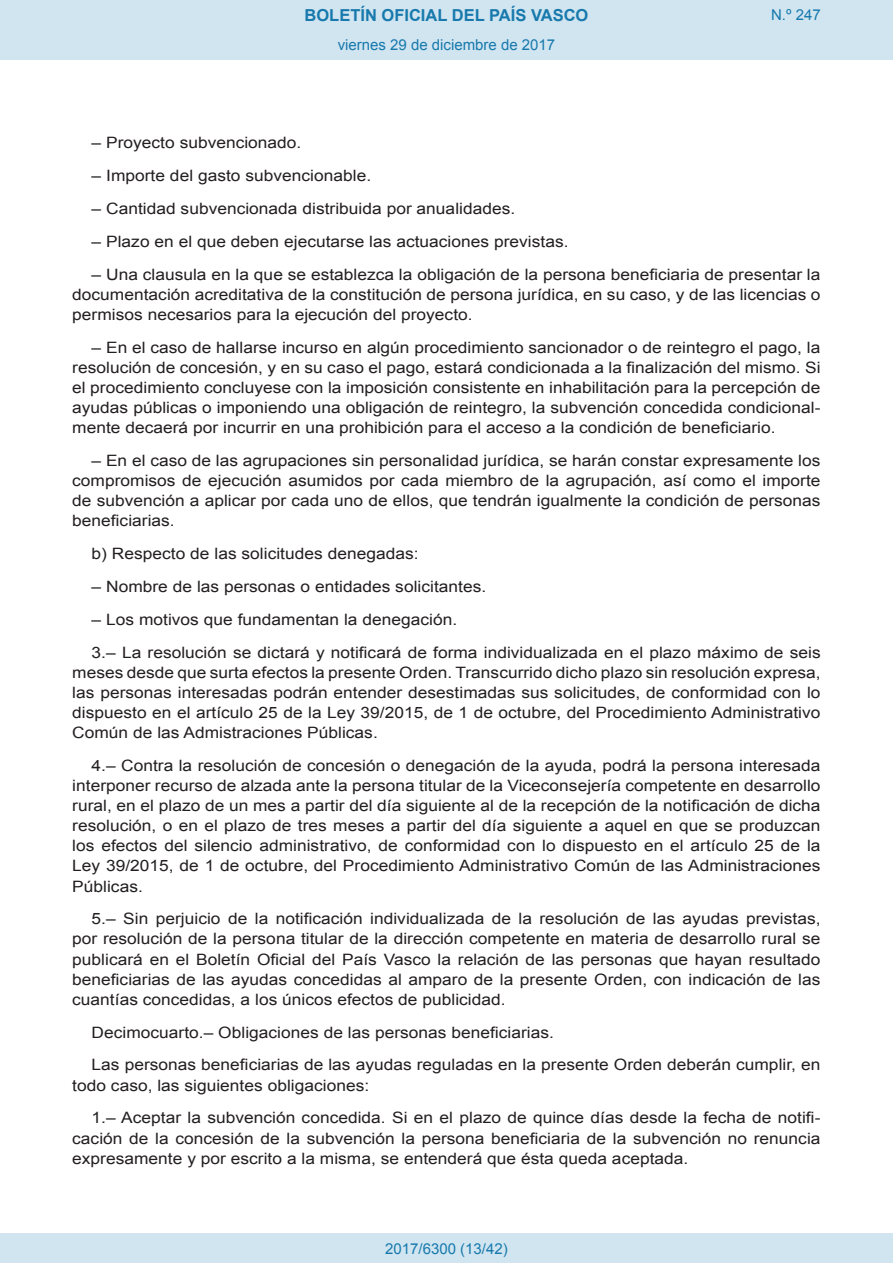
<style>
.page{position:relative;width:893px;height:1263px;background:#fff}
.page>*{position:absolute;margin:0;border:0;box-sizing:border-box;transform-origin:0 0}
.t1{font:700 16.5px "Arial";color:#1879ad}
.BOPVDetalle{font:15.6px/20.1px "Arial";color:#231f20;text-align:justify;scale:1.11 1}
.Paginacion_Centro{font:15px "Arial";color:#1879ad}
</style>
<div class="page">
<div style="left:0;top:0;width:893px;height:60px;background:#d0e5f0"></div>
<div style="left:0;top:1233px;width:893px;height:30px;background:#d0e5f0"></div>
<p class="t1" style="left:305px;top:4px;width:285px">BOLETÍN OFICIAL DEL PAÍS VASCO</p>
<p class="Paginacion_Centro" style="left:338px;top:35px;width:219px">viernes 29 de diciembre de 2017</p>
<p class="Paginacion_Centro" style="left:771px;top:5px;width:51px">N.º 247</p>
<p class="BOPVDetalle" style="left:92px;top:133px;width:191px">– Proyecto subvencionado.</p>
<p class="BOPVDetalle" style="left:92px;top:166px;width:253px">– Importe del gasto subvencionable.</p>
<p class="BOPVDetalle" style="left:92px;top:198px;width:383px">– Cantidad subvencionada distribuida por anualidades.</p>
<p class="BOPVDetalle" style="left:92px;top:231px;width:431px">– Plazo en el que deben ejecutarse las actuaciones previstas.</p>
<p class="BOPVDetalle" style="left:72px;top:264px;width:676px;text-indent:19px">– Una clausula en la que se establezca la obligación de la persona beneficiaria de presentar la documentación acreditativa de la constitución de persona jurídica, en su caso, y de las licencias o permisos necesarios para la ejecución del proyecto.</p>
<p class="BOPVDetalle" style="left:72px;top:337px;width:676px;text-indent:19px">– En el caso de hallarse incurso en algún procedimiento sancionador o de reintegro el pago, la resolución de concesión, y en su caso el pago, estará condicionada a la finalización del mismo. Si el procedimiento concluyese con la imposición consistente en inhabilitación para la percepción de ayudas públicas o imponiendo una obligación de reintegro, la subvención concedida condicional&shy;mente decaerá por incurrir en una prohibición para el acceso a la condición de beneficiario.</p>
<p class="BOPVDetalle" style="left:72px;top:450px;width:676px;text-indent:19px">– En el caso de las agrupaciones sin personalidad jurídica, se harán constar expresamente los compromisos de ejecución asumidos por cada miembro de la agrupación, así como el importe de subvención a aplicar por cada uno de ellos, que tendrán igualmente la condición de personas beneficiarias.</p>
<p class="BOPVDetalle" style="left:92px;top:544px;width:296px">b) Respecto de las solicitudes denegadas:</p>
<p class="BOPVDetalle" style="left:92px;top:576px;width:357px">– Nombre de las personas o entidades solicitantes.</p>
<p class="BOPVDetalle" style="left:92px;top:609px;width:331px">– Los motivos que fundamentan la denegación.</p>
<p class="BOPVDetalle" style="left:72px;top:642px;width:676px;text-indent:19px">3.– La resolución se dictará y notificará de forma individualizada en el plazo máximo de seis meses desde que surta efectos la presente Orden. Transcurrido dicho plazo sin resolución expresa, las personas interesadas podrán entender desestimadas sus solicitudes, de conformidad con lo dispuesto en el artículo 25 de la Ley 39/2015, de 1 de octubre, del Procedimiento Administrativo Común de las Admistraciones Públicas.</p>
<p class="BOPVDetalle" style="left:72px;top:755px;width:676px;text-indent:19px">4.– Contra la resolución de concesión o denegación de la ayuda, podrá la persona interesada interponer recurso de alzada ante la persona titular de la Viceconsejería competente en desarrollo rural, en el plazo de un mes a partir del día siguiente al de la recepción de la notificación de dicha resolución, o en el plazo de tres meses a partir del día siguiente a aquel en que se produzcan los efectos del silencio administrativo, de conformidad con lo dispuesto en el artículo 25 de la Ley 39/2015, de 1 de octubre, del Procedimiento Administrativo Común de las Administraciones Públicas.</p>
<p class="BOPVDetalle" style="left:72px;top:909px;width:676px;text-indent:19px">5.– Sin perjuicio de la notificación individualizada de la resolución de las ayudas previstas, por resolución de la persona titular de la dirección competente en materia de desarrollo rural se publicará en el Boletín Oficial del País Vasco la relación de las personas que hayan resultado beneficiarias de las ayudas concedidas al amparo de la presente Orden, con indicación de las cuantías concedidas, a los únicos efectos de publicidad.</p>
<p class="BOPVDetalle" style="left:92px;top:1022px;width:418px">Decimocuarto.– Obligaciones de las personas beneficiarias.</p>
<p class="BOPVDetalle" style="left:72px;top:1055px;width:675px;text-indent:19px">Las personas beneficiarias de las ayudas reguladas en la presente Orden deberán cumplir, en todo caso, las siguientes obligaciones:</p>
<p class="BOPVDetalle" style="left:72px;top:1108px;width:676px;text-indent:19px">1.– Aceptar la subvención concedida. Si en el plazo de quince días desde la fecha de notifi&shy;cación de la concesión de la subvención la persona beneficiaria de la subvención no renuncia expresamente y por escrito a la misma, se entenderá que ésta queda aceptada.</p>
<p class="Paginacion_Centro" style="left:385px;top:1238px;width:124px">2017/6300 (13/42)</p>
</div>
